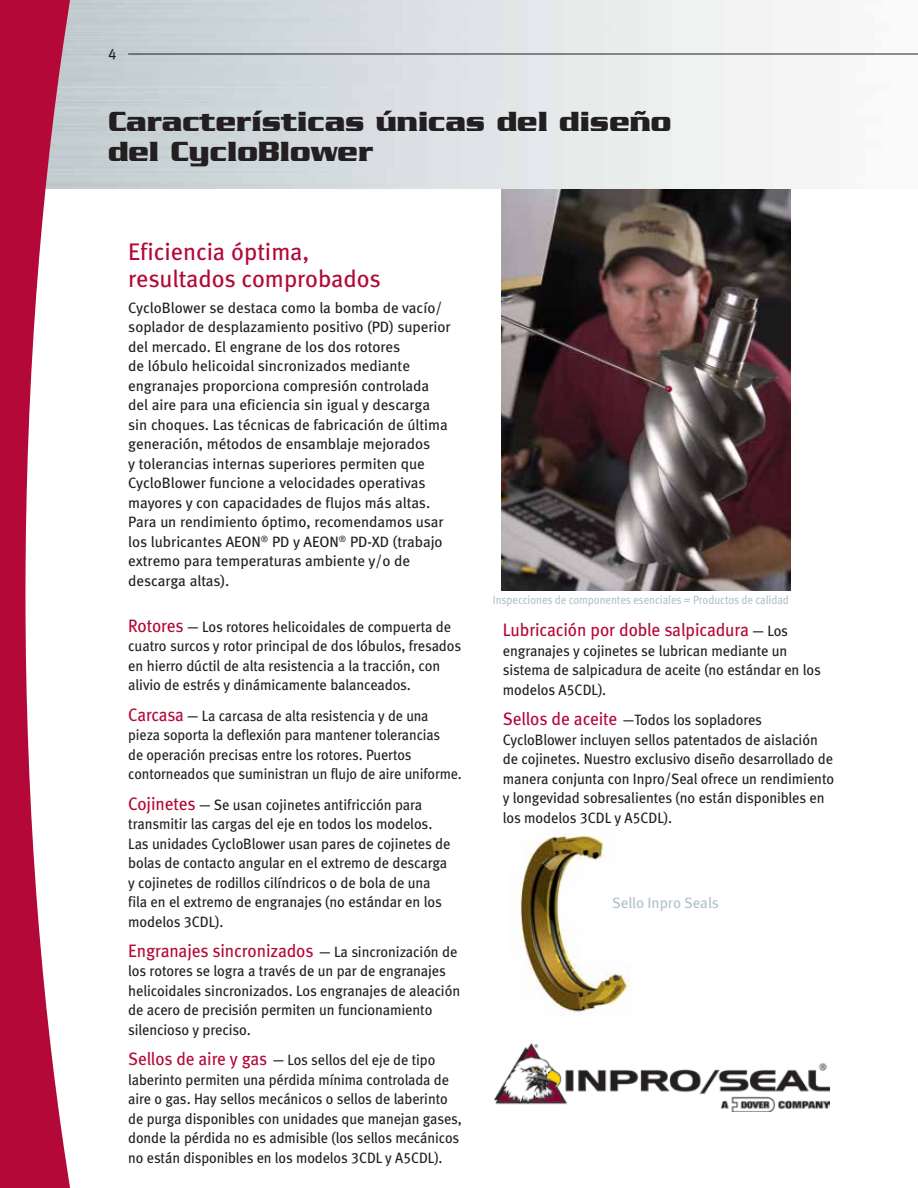
<style>
.page{position:relative;width:918px;height:1188px;background:#fff}
.page>*{position:absolute;margin:0;border:0;box-sizing:border-box;transform-origin:0 0}
.t1{font:700 30px/30px "Serpentine LT";color:#231f20}
.t2{font:24px/27px "Meta Book LF";letter-spacing:-.005em;color:#b30838}
.t3{font:18px "Meta Book LF";letter-spacing:-.005em;color:#b30838;scale:.96 1}
.t4{font:15px/19.5px "Meta Book LF";letter-spacing:-.005em;color:#231f20;scale:.96 1}
.t5{font:15px/19.5px "Meta Book LF";letter-spacing:-.005em;color:#231f20}
.t6{font:15px/19.5px "Meta Book LF";letter-spacing:-.005em;color:#231f20;scale:.95 1}
.t7{font:15px/19.5px "Meta Book LF";letter-spacing:-.005em;color:#231f20;scale:.94 1}
.t8{font:15px "Meta Book LF";color:#b2c2ca}
.t9{font:12px "Meta Book LF";letter-spacing:-.005em;color:#b2c2ca;scale:.91 1}
.s1{font-size:18px;color:#b30838}
.s2{font-size:15px;color:#231f20}
</style>
<div class="page">
<img style="left:502px;top:189px;width:289px;height:401px">
<img style="left:494px;top:1043px;width:336px;height:69px">
<img style="left:515px;top:825px;width:116px;height:191px">
<hr style="left:128px;top:54px;width:790px;height:1px;background:#231f20">
<svg style="left:0;top:0;width:72px;height:1188px;fill:#b30838"></svg>
<p class="t5" style="left:108px;top:44px;width:10px">4</p>
<h1 class="t1" style="left:108px;top:106px;width:565px">Características únicas del diseño del CycloBlower</h1>
<h2 class="t2" style="left:128px;top:237px;width:254px">Eficiencia óptima, resultados comprobados</h2>
<p class="t5" style="left:128px;top:298px;width:324px">CycloBlower se destaca como la bomba de vacío/ soplador de desplazamiento positivo (PD) superior del mercado. El engrane de los dos rotores<br>de lóbulo helicoidal sincronizados mediante engranajes proporciona compresión controlada del aire para una eficiencia sin igual y descarga sin choques. Las técnicas de fabricación de última generación, métodos de ensamblaje mejorados<br>y tolerancias internas superiores permiten que CycloBlower funcione a velocidades operativas mayores y con capacidades de flujos más altas.<br>Para un rendimiento óptimo, recomendamos usar los lubricantes AEON<sup>®</sup> PD y AEON<sup>®</sup> PD-XD (trabajo extremo para temperaturas ambiente y/o de descarga altas).</p>
<p class="t4" style="left:128px;top:617px;width:348px"><span class="s1">Rotores</span> — Los rotores helicoidales de compuerta de cuatro surcos y rotor principal de dos lóbulos, fresados en hierro dúctil de alta resistencia a la tracción, con alivio de estrés y dinámicamente balanceados.</p>
<p class="t7" style="left:128px;top:706px;width:356px"><span class="s1">Carcasa</span> — La carcasa de alta resistencia y de una pieza soporta la deflexión para mantener tolerancias<br>de operación precisas entre los rotores. Puertos contorneados que suministran un flujo de aire uniforme.</p>
<p class="t4" style="left:128px;top:794px;width:337px"><span class="s1">Cojinetes</span> — Se usan cojinetes antifricción para transmitir las cargas del eje en todos los modelos.<br>Las unidades CycloBlower usan pares de cojinetes de bolas de contacto angular en el extremo de descarga y cojinetes de rodillos cilíndricos o de bola de una fila en el extremo de engranajes (no estándar en los modelos 3CDL).</p>
<p class="t3" style="left:128px;top:940px;width:344px">Engranajes sincronizados <span class="s2">— La sincronización de</span></p>
<p class="t4" style="left:128px;top:961px;width:347px">los rotores se logra a través de un par de engranajes helicoidales sincronizados. Los engranajes de aleación de acero de precisión permiten un funcionamiento silencioso y preciso.</p>
<p class="t6" style="left:128px;top:1050px;width:353px"><span class="s1">Sellos de aire y gas</span> — Los sellos del eje de tipo laberinto permiten una pérdida mínima controlada de aire o gas. Hay sellos mecánicos o sellos de laberinto de purga disponibles con unidades que manejan gases, donde la pérdida no es admisible (los sellos mecánicos no están disponibles en los modelos 3CDL y A5CDL).</p>
<p class="t9" style="left:493px;top:593px;width:327px">Inspecciones de componentes esenciales = Productos de calidad</p>
<p class="t3" style="left:503px;top:620px;width:299px">Lubricación por doble salpicadura <span class="s2">— Los</span></p>
<p class="t4" style="left:503px;top:641px;width:333px">engranajes y cojinetes se lubrican mediante un sistema de salpicadura de aceite (no estándar en los modelos A5CDL).</p>
<p class="t4" style="left:503px;top:710px;width:347px"><span class="s1">Sellos de aceite</span> —Todos los sopladores CycloBlower incluyen sellos patentados de aislación de cojinetes. Nuestro exclusivo diseño desarrollado de manera conjunta con Inpro/Seal ofrece un rendimiento y longevidad sobresalientes (no están disponibles en los modelos 3CDL y A5CDL).</p>
<p class="t8" style="left:612px;top:894px;width:109px">Sello Inpro Seals</p>
</div>
